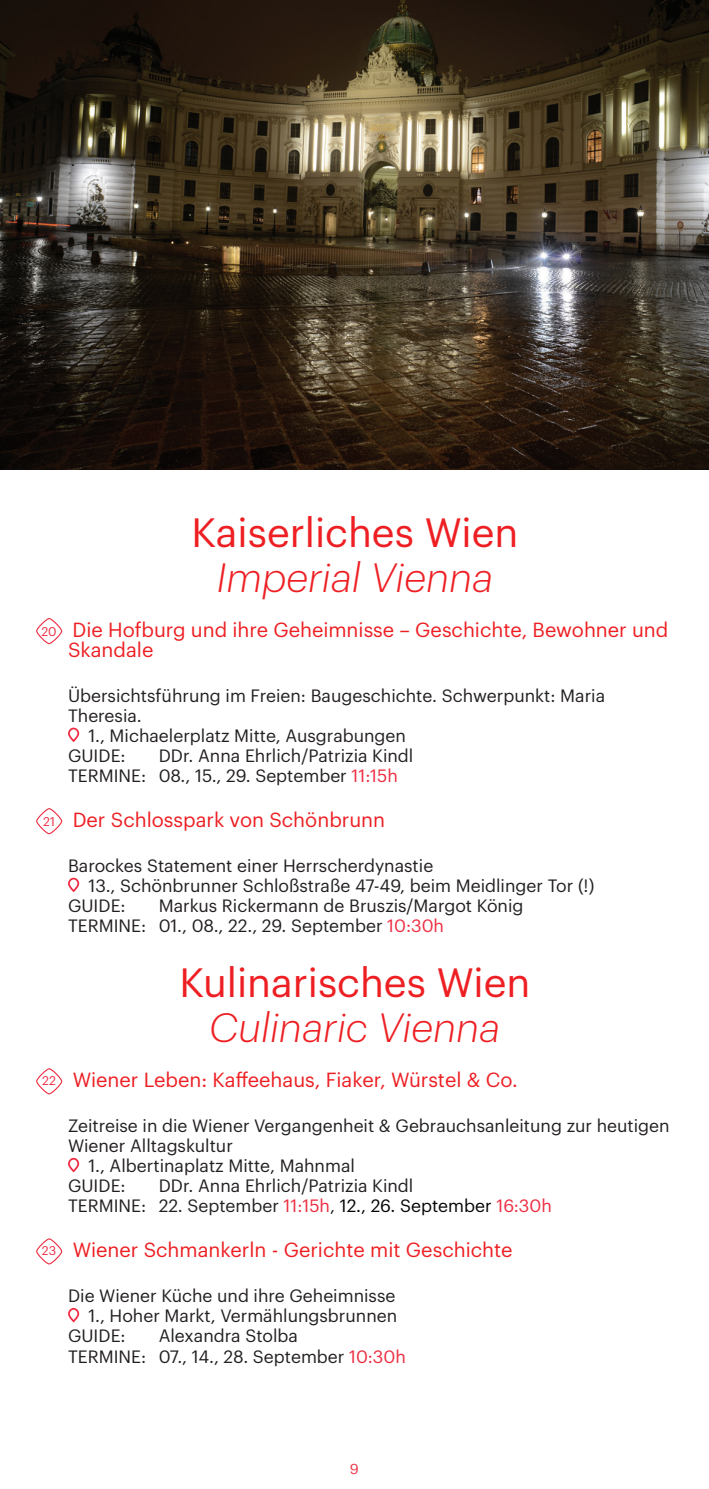
<style>
.page{position:relative;width:709px;height:1489px;background:#fff}
.page>*{position:absolute;margin:0;border:0;box-sizing:border-box;transform-origin:0 0}
.t1{font:40px "Graphik LCG";color:#ee1f23}
.t2{font:italic 300 40px "Graphik LCG";color:#ee1f23}
.t3{font:20px/20px "Graphik LCG";color:#ee1f23}
.t4{font:17.5px/20px "Graphik LCG";color:#231f20}
.t5{font:14.25px "Graphik LCG App";color:#ed2c41}
.s1{font-size:12.25px;color:#ed2c41}
.s2{color:#ed2c41}
.s3{color:#040503}
</style>
<div class="page">
<div style="left:36px;top:618px;width:26px;height:26px;border:1px solid #ed2c41;border-radius:50%"></div>
<div style="left:68px;top:727px;width:11px;height:14px;border:2px solid #ed2c41;border-radius:5px"></div>
<div style="left:36px;top:808px;width:26px;height:26px;border:1px solid #ed2c41;border-radius:50%"></div>
<div style="left:68px;top:877px;width:11px;height:14px;border:2px solid #ed2c41;border-radius:5px"></div>
<div style="left:36px;top:1068px;width:26px;height:26px;border:1px solid #ed2c41;border-radius:50%"></div>
<div style="left:68px;top:1157px;width:11px;height:14px;border:2px solid #ed2c41;border-radius:5px"></div>
<div style="left:36px;top:1238px;width:26px;height:26px;border:1px solid #ed2c41;border-radius:50%"></div>
<div style="left:68px;top:1307px;width:11px;height:14px;border:2px solid #ed2c41;border-radius:5px"></div>
<img style="left:0;top:0;width:709px;height:469px">
<h1 class="t1" style="left:191px;top:502px;width:328px">Kaiserliches Wien</h1>
<h1 class="t2" style="left:216px;top:548px;width:278px">Imperial Vienna</h1>
<p class="t3" style="left:68px;top:618px;width:602px;text-indent:-27px"><span class="s1">20</span> Die Hofburg und ihre Geheimnisse – Geschichte, Bewohner und<br>Skandale</p>
<p class="t4" style="left:68px;top:684px;width:538px">Übersichtsführung im Freien: Baugeschichte. Schwerpunkt: Maria</p>
<p class="t4" style="left:68px;top:704px;width:75px">Theresia.</p>
<p class="t4" style="left:88px;top:724px;width:319px">1., Michaelerplatz Mitte, Ausgrabungen</p>
<p class="t4" style="left:68px;top:744px;width:59px">GUIDE:</p>
<p class="t4" style="left:68px;top:744px;width:347px;text-indent:91px">DDr. Anna Ehrlich/Patrizia Kindl<br>TERMINE: 08., 15., 29. September <span class="s2">11:15h</span></p>
<p class="t3" style="left:43px;top:808px;width:343px"><span class="s1">21</span> Der Schlosspark von Schönbrunn</p>
<p class="t4" style="left:68px;top:854px;width:367px">Barockes Statement einer Herrscherdynastie</p>
<p class="t4" style="left:88px;top:874px;width:507px">13., Schönbrunner Schloßstraße 47-49, beim Meidlinger Tor (!)</p>
<p class="t4" style="left:68px;top:894px;width:59px">GUIDE:</p>
<p class="t4" style="left:68px;top:894px;width:457px;text-indent:91px">Markus Rickermann de Bruszis/Margot König<br>TERMINE: 01., 08., 22., 29. September <span class="s2">10:30h</span></p>
<h1 class="t1" style="left:179px;top:952px;width:352px">Kulinarisches Wien</h1>
<h1 class="t2" style="left:209px;top:998px;width:292px">Culinaric Vienna</h1>
<p class="t3" style="left:42px;top:1068px;width:477px"><span class="s1">22</span> Wiener Leben: Kaffeehaus, Fiaker, Würstel &amp; Co.</p>
<p class="t4" style="left:68px;top:1114px;width:603px">Zeitreise in die Wiener Vergangenheit &amp; Gebrauchsanleitung zur heutigen</p>
<p class="t4" style="left:68px;top:1134px;width:166px">Wiener Alltagskultur</p>
<p class="t4" style="left:88px;top:1154px;width:268px">1., Albertinaplatz Mitte, Mahnmal</p>
<p class="t4" style="left:68px;top:1174px;width:59px">GUIDE:</p>
<p class="t4" style="left:68px;top:1174px;width:485px;text-indent:91px">DDr. Anna Ehrlich/Patrizia Kindl<br>TERMINE: 22. September <span class="s2">11:15h</span>, <span class="s3">12., 26. September</span> <span class="s2">16:30h</span></p>
<p class="t3" style="left:42px;top:1238px;width:472px"><span class="s1">23</span> Wiener Schmankerln - Gerichte mit Geschichte</p>
<p class="t4" style="left:68px;top:1284px;width:329px">Die Wiener Küche und ihre Geheimnisse</p>
<p class="t4" style="left:88px;top:1304px;width:310px">1., Hoher Markt, Vermählungsbrunnen</p>
<p class="t4" style="left:68px;top:1324px;width:59px">GUIDE:</p>
<p class="t4" style="left:68px;top:1324px;width:339px;text-indent:91px">Alexandra Stolba<br>TERMINE: 07., 14., 28. September <span class="s2">10:30h</span></p>
<p class="t5" style="left:350px;top:1457px;width:11px">9</p>
</div>
